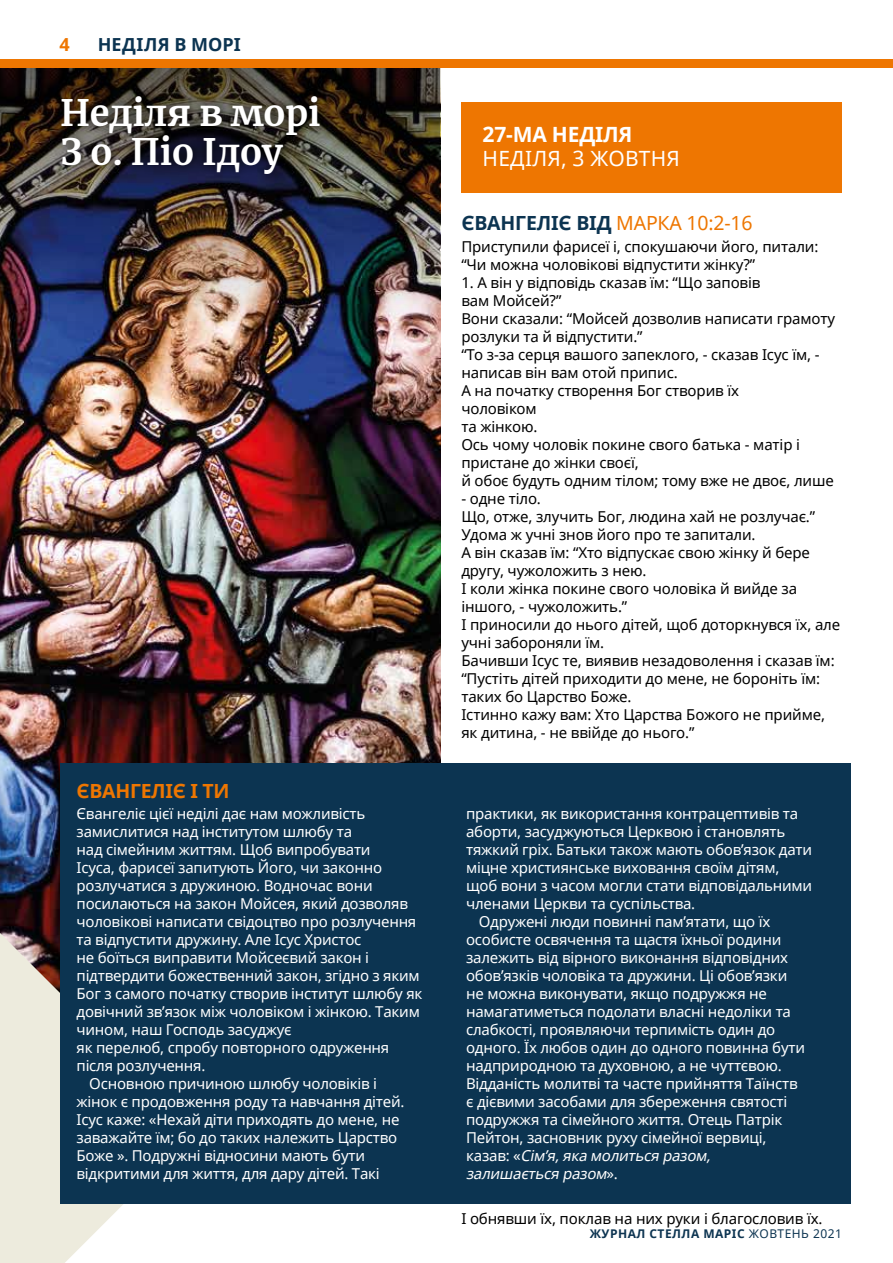
<style>
.page{position:relative;width:893px;height:1263px;background:#fff}
.page>*{position:absolute;margin:0;border:0;box-sizing:border-box;transform-origin:0 0}
.t1{font:700 36px/39px "Merriweather";letter-spacing:-.01em;color:#fff}
.t2{font:21px "Noto Sans";letter-spacing:.01em;color:#fff}
.t3{font:700 21px "Noto Sans";letter-spacing:-.01em;color:#fff}
.t4{font:700 19.5px "Noto Sans";letter-spacing:-.01em;color:#0c3451}
.t5{font:700 19.5px "Noto Sans";letter-spacing:-.015em;color:#ee7601}
.t6{font:700 18px "Noto Sans";letter-spacing:.01em;color:#0c3451}
.t7{font:700 18px "Noto Sans";color:#ee7601}
.t8{font:15px "Noto Sans";letter-spacing:-.015em;color:#fff}
.t9{font:15px/18px "Noto Sans";letter-spacing:-.01em;color:#000}
.t10{font:italic 15px "Noto Sans";color:#fff}
.t11{font:700 12px "Noto Sans";letter-spacing:.04em;color:#0c3451}
.s1{font-weight:400;color:#ee7601}
.s2{font-style:normal}
.s3{font-weight:400}
</style>
<div class="page">
<hr style="left:892px;top:0;width:1px;height:1263px;background:#0c3451">
<img style="left:0;top:373px;width:440px;height:560px">
<svg style="left:0;top:933px;width:197px;height:330px;fill:#edebdd"></svg>
<div style="left:461px;top:102px;width:381px;height:90px;background:#ee7601"></div>
<img style="left:0;top:68px;width:440px;height:305px">
<div style="left:52px;top:88px;width:277px;height:95px;background:#000;opacity:.75"></div>
<div style="left:0;top:60px;width:893px;height:8px;background:#ee7601"></div>
<div style="left:60px;top:763px;width:790px;height:440px;background:#0c3451"></div>
<p class="t7" style="left:60px;top:32px;width:12px">4</p>
<p class="t6" style="left:98px;top:32px;width:144px">НЕДІЛЯ В МОРІ</p>
<h1 class="t1" style="left:60px;top:92px;width:262px">Неділя в морі<br>З о. Піо Ідоу</h1>
<h3 class="t5" style="left:77px;top:777px;width:155px">ЄВАНГЕЛІЄ І ТИ</h3>
<p class="t8" style="left:77px;top:803px;width:290px">Євангеліє цієї неділі дає нам можливість</p>
<p class="t8" style="left:77px;top:821px;width:277px">замислитися над інститутом шлюбу та</p>
<p class="t8" style="left:77px;top:839px;width:296px">над сімейним життям. Щоб випробувати</p>
<p class="t8" style="left:77px;top:857px;width:307px">Ісуса, фарисеї запитують Його, чи законно</p>
<p class="t8" style="left:77px;top:875px;width:298px">розлучатися з дружиною. Водночас вони</p>
<p class="t8" style="left:77px;top:893px;width:333px">посилаються на закон Мойсея, який дозволяв</p>
<p class="t8" style="left:77px;top:911px;width:341px">чоловікові написати свідоцтво про розлучення</p>
<p class="t8" style="left:77px;top:929px;width:286px">та відпустити дружину. Але Ісус Христос</p>
<p class="t8" style="left:77px;top:947px;width:294px">не боїться виправити Мойсеєвий закон і</p>
<p class="t8" style="left:77px;top:965px;width:345px">підтвердити божественний закон, згідно з яким</p>
<p class="t8" style="left:77px;top:983px;width:347px">Бог з самого початку створив інститут шлюбу як</p>
<p class="t8" style="left:77px;top:1001px;width:345px">довічний зв’язок між чоловіком і жінкою. Таким</p>
<p class="t8" style="left:77px;top:1019px;width:217px">чином, наш Господь засуджує</p>
<p class="t8" style="left:77px;top:1037px;width:314px">як перелюб, спробу повторного одруження</p>
<p class="t8" style="left:77px;top:1055px;width:130px">після розлучення.</p>
<p class="t8" style="left:89px;top:1073px;width:289px">Основною причиною шлюбу чоловіків і</p>
<p class="t8" style="left:77px;top:1091px;width:329px">жінок є продовження роду та навчання дітей.</p>
<p class="t8" style="left:77px;top:1109px;width:324px">Ісус каже: «Нехай діти приходять до мене, не</p>
<p class="t8" style="left:77px;top:1127px;width:322px">заважайте їм; бо до таких належить Царство</p>
<p class="t8" style="left:77px;top:1145px;width:290px">Боже ». Подружні відносини мають бути</p>
<p class="t8" style="left:77px;top:1163px;width:305px">відкритими для життя, для дару дітей. Такі</p>
<h2 class="t3" style="left:483px;top:119px;width:151px">27-МА НЕДІЛЯ</h2>
<h2 class="t2" style="left:483px;top:143px;width:199px">НЕДІЛЯ, 3 ЖОВТНЯ</h2>
<h3 class="t4" style="left:461px;top:209px;width:293px">ЄВАНГЕЛІЄ ВІД <span class="s1">МАРКА 10:2-16</span></h3>
<p class="t9" style="left:461px;top:237px;width:359px">Приступили фарисеї і, спокушаючи його, питали: “Чи можна чоловікові відпустити жінку?”</p>
<p class="t9" style="left:461px;top:273px;width:375px">1. А він у відповідь сказав їм: “Що заповів<br>вам Мойсей?”<br>Вони сказали: “Мойсей дозволив написати грамоту розлуки та й відпустити.”<br>“То з-за серця вашого запеклого, - сказав Ісус їм, - написав він вам отой припис.<br>А на початку створення Бог створив їх<br>чоловіком<br>та жінкою.<br>Ось чому чоловік покине свого батька - матір і пристане до жінки своєї,<br>й обоє будуть одним тілом; тому вже не двоє, лише</p>
<p class="t9" style="left:461px;top:489px;width:380px">- одне тіло.<br>Що, отже, злучить Бог, людина хай не розлучає.” Удома ж учні знов його про те запитали.<br>А він сказав їм: “Хто відпускає свою жінку й бере другу, чужоложить з нею.<br>І коли жінка покине свого чоловіка й вийде за іншого, - чужоложить.”<br>І приносили до нього дітей, щоб доторкнувся їх, але учні забороняли їм.<br>Бачивши Ісус те, виявив незадоволення і сказав їм: “Пустіть дітей приходити до мене, не бороніть їм: таких бо Царство Боже.<br>Істинно кажу вам: Хто Царства Божого не прийме, як дитина, - не ввійде до нього.”</p>
<p class="t8" style="left:466px;top:803px;width:334px">практики, як використання контрацептивів та</p>
<p class="t8" style="left:466px;top:821px;width:321px">аборти, засуджуються Церквою і становлять</p>
<p class="t8" style="left:466px;top:839px;width:348px">тяжкий гріх. Батьки також мають обов’язок дати</p>
<p class="t8" style="left:466px;top:857px;width:315px">міцне християнське виховання своїм дітям,</p>
<p class="t8" style="left:466px;top:875px;width:348px">щоб вони з часом могли стати відповідальними</p>
<p class="t8" style="left:466px;top:893px;width:231px">членами Церкви та суспільства.</p>
<p class="t8" style="left:479px;top:911px;width:293px">Одружені люди повинні пам’ятати, що їх</p>
<p class="t8" style="left:466px;top:929px;width:317px">особисте освячення та щастя їхньої родини</p>
<p class="t8" style="left:466px;top:947px;width:323px">залежить від вірного виконання відповідних</p>
<p class="t8" style="left:466px;top:965px;width:323px">обов’язків чоловіка та дружини. Ці обов’язки</p>
<p class="t8" style="left:466px;top:983px;width:302px">не можна виконувати, якщо подружжя не</p>
<p class="t8" style="left:466px;top:1001px;width:326px">намагатиметься подолати власні недоліки та</p>
<p class="t8" style="left:466px;top:1019px;width:311px">слабкості, проявляючи терпимість один до</p>
<p class="t8" style="left:466px;top:1037px;width:340px">одного. Їх любов один до одного повинна бути</p>
<p class="t8" style="left:466px;top:1055px;width:317px">надприродною та духовною, а не чуттєвою.</p>
<p class="t8" style="left:466px;top:1073px;width:333px">Відданість молитві та часте прийняття Таїнств</p>
<p class="t8" style="left:466px;top:1091px;width:323px">є дієвими засобами для збереження святості</p>
<p class="t8" style="left:466px;top:1109px;width:318px">подружжя та сімейного життя. Отець Патрік</p>
<p class="t8" style="left:466px;top:1127px;width:302px">Пейтон, засновник руху сімейної вервиці,</p>
<p class="t10" style="left:466px;top:1145px;width:249px"><span class="s2">к а з а в : «</span> Сім’я,яка молиться разом,</p>
<p class="t10" style="left:466px;top:1163px;width:153px">залишається разом<span class="s2">» .</span></p>
<p class="t9" style="left:461px;top:1209px;width:363px">І обнявши їх, поклав на них руки і благословив їх.</p>
<p class="t11" style="left:590px;top:1225px;width:254px">ЖУРНАЛ СТЕЛЛА МАРІС <span class="s3">ЖОВТЕНЬ 2021</span></p>
</div>
